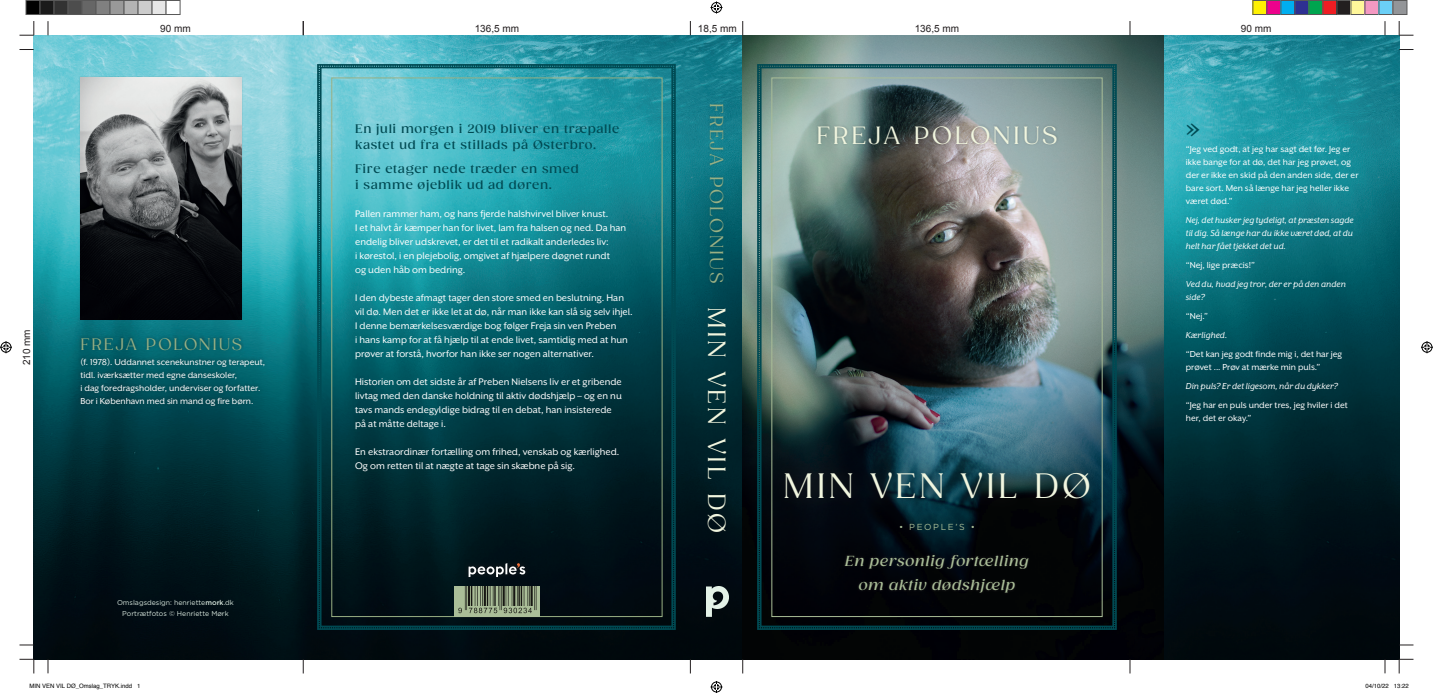
<style>
.page{position:relative;width:1433px;height:693px;background:#fff}
.page>*{position:absolute;margin:0;border:0;box-sizing:border-box;transform-origin:0 0}
.t1{font:36.5px "Mr Eaves XL San OT";color:#004a53}
.t2{font:34px "Gazpacho";letter-spacing:.08em;color:#f1f6df}
.t3{font:24px "Gazpacho";letter-spacing:.11em;color:#f1f6df}
.t4{font:18px "Gazpacho";letter-spacing:.11em;color:#99b084}
.t5{font:16px "Gazpacho";letter-spacing:.11em;color:#99b084}
.t6{font:italic 500 14px/24px "Gazpacho";letter-spacing:.05em;color:#aabe98;text-align:center}
.t7{font:500 12px/16px "Gazpacho";letter-spacing:.05em;color:#004a53}
.t8{font:11px/14px "Mr Eaves XL San OT";color:#fff}
.t9{font:10px/13px "Mr Eaves XL San OT";color:#fff}
.t10{font:italic 10px/13px "Mr Eaves XL San OT";color:#fff;text-align:justify}
.t11{font:10px "Arial";color:#231f20}
.t12{font:8.7px "Gotham";letter-spacing:.19em;color:#aabe98}
.t13{font:7px/11px "Gotham";color:#e3f2e7;text-align:center}
.t14{font:6px "Helvetica";color:#000}
.s1{font-weight:500}
.s2{font-size:24px;color:#f1f6df}
</style>
<div class="page">
<img style="left:34px;top:35px;width:708px;height:624px">
<img style="left:1163px;top:35px;width:235px;height:624px">
<img style="left:742px;top:35px;width:421px;height:624px">
<img style="left:758px;top:65px;width:357px;height:565px">
<img style="left:318px;top:65px;width:358px;height:565px">
<svg style="left:770px;top:458px;width:334px;height:55px;background:#0e2730"></svg>
<div style="left:842px;top:552px;width:188px;height:43px;background:linear-gradient(to right,#04060d,#07090a)"></div>
<div style="left:815px;top:123px;width:244px;height:24px;background:#231f20;opacity:.25"></div>
<div style="left:705px;top:101px;width:24px;height:434px;background:#231f20;opacity:.25"></div>
<svg style="left:883px;top:502px;width:107px;height:49px;background:#011720"></svg>
<div style="left:79px;top:76px;width:164px;height:245px;background:#231f20;opacity:.15"></div>
<img style="left:80px;top:78px;width:162px;height:241px">
<img style="left:706px;top:586px;width:22px;height:30px">
<svg style="left:454px;top:586px;width:85px;height:30px"></svg>
<img style="left:455px;top:586px;width:81px;height:29px">
<div style="left:462px;top:557px;width:69px;height:26px;background:#001016"></div>
<svg style="left:468px;top:563px;width:57px;height:14px"></svg>
<div style="left:78px;top:335px;width:189px;height:74px;background:#231f20;opacity:.5"></div>
<svg style="left:48px;top:21px;width:1px;height:14px"></svg>
<svg style="left:1384px;top:21px;width:1px;height:14px"></svg>
<svg style="left:48px;top:659px;width:1px;height:14px"></svg>
<svg style="left:1384px;top:659px;width:1px;height:14px"></svg>
<svg style="left:303px;top:659px;width:1px;height:14px"></svg>
<svg style="left:303px;top:21px;width:1px;height:14px"></svg>
<svg style="left:1129px;top:659px;width:1px;height:14px"></svg>
<svg style="left:1129px;top:21px;width:1px;height:14px"></svg>
<svg style="left:690px;top:659px;width:1px;height:14px"></svg>
<svg style="left:690px;top:21px;width:1px;height:14px"></svg>
<svg style="left:742px;top:659px;width:1px;height:14px"></svg>
<svg style="left:742px;top:21px;width:1px;height:14px"></svg>
<svg style="left:20px;top:49px;width:14px;height:1px"></svg>
<svg style="left:1399px;top:49px;width:14px;height:1px"></svg>
<svg style="left:20px;top:644px;width:14px;height:1px"></svg>
<svg style="left:1399px;top:644px;width:14px;height:1px"></svg>
<svg style="left:20px;top:21px;width:15px;height:15px"></svg>
<svg style="left:1398px;top:21px;width:15px;height:15px"></svg>
<svg style="left:20px;top:659px;width:15px;height:14px"></svg>
<svg style="left:1398px;top:659px;width:15px;height:14px"></svg>
<svg style="left:710px;top:2px;width:12px;height:12px"></svg>
<svg style="left:710px;top:681px;width:12px;height:11px"></svg>
<svg style="left:0;top:341px;width:12px;height:12px"></svg>
<svg style="left:1421px;top:341px;width:11px;height:12px"></svg>
<div style="left:26px;top:0;width:14px;height:14px;background:#000"></div>
<div style="left:26px;top:0;width:14px;height:15px;border:1px solid #595959"></div>
<div style="left:40px;top:0;width:14px;height:14px;background:#1a1a1a"></div>
<div style="left:40px;top:0;width:14px;height:15px;border:1px solid #595959"></div>
<div style="left:54px;top:0;width:14px;height:14px;background:#333"></div>
<div style="left:54px;top:0;width:14px;height:15px;border:1px solid #595959"></div>
<div style="left:68px;top:0;width:14px;height:14px;background:#4d4d4d"></div>
<div style="left:68px;top:0;width:14px;height:15px;border:1px solid #595959"></div>
<div style="left:82px;top:0;width:14px;height:14px;background:#666"></div>
<div style="left:82px;top:0;width:14px;height:15px;border:1px solid #595959"></div>
<div style="left:96px;top:0;width:14px;height:14px;background:#808080"></div>
<div style="left:96px;top:0;width:14px;height:15px;border:1px solid #595959"></div>
<div style="left:110px;top:0;width:14px;height:14px;background:#999"></div>
<div style="left:110px;top:0;width:14px;height:15px;border:1px solid #595959"></div>
<div style="left:124px;top:0;width:14px;height:14px;background:#b3b3b3"></div>
<div style="left:124px;top:0;width:14px;height:15px;border:1px solid #595959"></div>
<div style="left:138px;top:0;width:14px;height:14px;background:#ccc"></div>
<div style="left:138px;top:0;width:14px;height:15px;border:1px solid #595959"></div>
<div style="left:152px;top:0;width:14px;height:14px;background:#e6e6e6"></div>
<div style="left:152px;top:0;width:14px;height:15px;border:1px solid #595959"></div>
<div style="left:166px;top:0;width:14px;height:15px;border:1px solid #595959"></div>
<div style="left:1252px;top:0;width:14px;height:14px;background:#fff101"></div>
<div style="left:1252px;top:0;width:15px;height:15px;border:1px solid #595959"></div>
<div style="left:1266px;top:0;width:14px;height:14px;background:#ed028c"></div>
<div style="left:1266px;top:0;width:15px;height:15px;border:1px solid #595959"></div>
<div style="left:1280px;top:0;width:14px;height:14px;background:#00aeef"></div>
<div style="left:1280px;top:0;width:15px;height:15px;border:1px solid #595959"></div>
<div style="left:1294px;top:0;width:14px;height:14px;background:#2e3092"></div>
<div style="left:1294px;top:0;width:15px;height:15px;border:1px solid #595959"></div>
<div style="left:1308px;top:0;width:14px;height:14px;background:#00a54f"></div>
<div style="left:1308px;top:0;width:15px;height:15px;border:1px solid #595959"></div>
<div style="left:1322px;top:0;width:14px;height:14px;background:#ee1d23"></div>
<div style="left:1322px;top:0;width:15px;height:15px;border:1px solid #595959"></div>
<div style="left:1336px;top:0;width:14px;height:14px;background:#231f20"></div>
<div style="left:1336px;top:0;width:15px;height:15px;border:1px solid #595959"></div>
<div style="left:1350px;top:0;width:14px;height:14px;background:#fff79a"></div>
<div style="left:1350px;top:0;width:15px;height:15px;border:1px solid #595959"></div>
<div style="left:1364px;top:0;width:14px;height:14px;background:#f499c2"></div>
<div style="left:1364px;top:0;width:15px;height:15px;border:1px solid #595959"></div>
<div style="left:1378px;top:0;width:14px;height:14px;background:#6bcff6"></div>
<div style="left:1378px;top:0;width:15px;height:15px;border:1px solid #595959"></div>
<div style="left:1392px;top:0;width:14px;height:14px;background:#939598"></div>
<div style="left:1392px;top:0;width:15px;height:15px;border:1px solid #595959"></div>
<p class="t11" style="left:21px;top:365px;width:38px;rotate:-90deg">210 mm</p>
<p class="t11" style="left:160px;top:23px;width:32px">90 mm</p>
<p class="t11" style="left:474px;top:23px;width:46px">136,5 mm</p>
<p class="t11" style="left:698px;top:23px;width:40px">18,5 mm</p>
<p class="t11" style="left:914px;top:23px;width:46px">136,5 mm</p>
<p class="t11" style="left:1240px;top:23px;width:32px">90 mm</p>
<h3 class="t5" style="left:80px;top:334px;width:163px">FREJA POLONIUS</h3>
<p class="t9" style="left:80px;top:355px;width:186px">(f. 1978). Uddannet scenekunstner og terapeut, tidl. iværksætter med egne danseskoler,<br>i dag foredragsholder, underviser og forfatter.<br>Bor i København med sin mand og fire børn.</p>
<p class="t13" style="left:117px;top:596px;width:118px">Omslagsdesign: henriette<span class="s1">mork</span>.dk<br>Portrætfotos © Henriette Mørk</p>
<p class="t7" style="left:355px;top:120px;width:265px">En juli morgen i 2019 bliver en træpalle kastet ud fra et stillads på Østerbro.</p>
<p class="t7" style="left:355px;top:160px;width:225px">Fire etager nede træder en smed i samme øjeblik ud ad døren.</p>
<p class="t8" style="left:355px;top:206px;width:273px">Pallen rammer ham, og hans fjerde halshvirvel bliver knust.<br>I et halvt år kæmper han for livet, lam fra halsen og ned. Da han endelig bliver udskrevet, er det til et radikalt anderledes liv:<br>i kørestol, i en plejebolig, omgivet af hjælpere døgnet rundt<br>og uden håb om bedring.</p>
<p class="t8" style="left:355px;top:290px;width:279px">I den dybeste afmagt tager den store smed en beslutning. Han vil dø. Men det er ikke let at dø, når man ikke kan slå sig selv ihjel.<br>I denne bemærkelsesværdige bog følger Freja sin ven Preben<br>i hans kamp for at få hjælp til at ende livet, samtidig med at hun prøver at forstå, hvorfor han ikke ser nogen alternativer.</p>
<p class="t8" style="left:355px;top:374px;width:268px">Historien om det sidste år af Preben Nielsens liv er et gribende livtag med den danske holdning til aktiv dødshjælp – og en nu tavs mands endegyldige bidrag til en debat, han insisterede på at måtte deltage i.</p>
<p class="t8" style="left:355px;top:444px;width:266px">En ekstraordinær fortælling om frihed, venskab og kærlighed.<br>Og om retten til at nægte at tage sin skæbne på sig.</p>
<h3 class="t4" style="left:727px;top:103px;width:432px;rotate:90deg">FREJA POLONIUS <span class="s2">MIN VEN VIL DØ</span></h3>
<h3 class="t3" style="left:816px;top:121px;width:242px">FREJA POLONIUS</h3>
<h2 class="t2" style="left:783px;top:465px;width:309px">MIN VEN VIL DØ</h2>
<p class="t12" style="left:899px;top:522px;width:77px">• PEOPLE’S •</p>
<p class="t6" style="left:845px;top:549px;width:185px">En personlig fortælling om aktiv dødshjælp</p>
<h1 class="t1" style="left:1185px;top:110px;width:16px">»</h1>
<p class="t9" style="left:1185px;top:142px;width:174px">“Jeg ved godt, at jeg har sagt det før. Jeg er ikke bange for at dø, det har jeg prøvet, og der er ikke en skid på den anden side, der er bare sort. Men så længe har jeg heller ikke været død.”</p>
<p class="t10" style="left:1185px;top:213px;width:169px">Nej, det husker jeg tydeligt, at præsten sagde til dig. Så længe har du ikke været død, at du helt har fået tjekket det ud.</p>
<p class="t9" style="left:1185px;top:258px;width:71px">“Nej, lige præcis!”</p>
<p class="t10" style="left:1185px;top:277px;width:161px">Ved du, hvad jeg tror, der er på den anden side?</p>
<p class="t9" style="left:1185px;top:309px;width:24px">“Nej.”</p>
<p class="t10" style="left:1185px;top:328px;width:43px">Kærlighed.</p>
<p class="t9" style="left:1185px;top:347px;width:158px">“Det kan jeg godt finde mig i, det har jeg prøvet ... Prøv at mærke min puls.”</p>
<p class="t10" style="left:1185px;top:379px;width:154px">Din puls? Er det ligesom, når du dykker?</p>
<p class="t9" style="left:1185px;top:398px;width:163px">“Jeg har en puls under tres, jeg hviler i det her, det er okay.”</p>
<p class="t14" style="left:30px;top:681px;width:113px">MIN VEN VIL DØ_Omslag_TRYK.indd 1</p>
<p class="t14" style="left:1365px;top:681px;width:45px">04/10/22 13:22</p>
</div>
